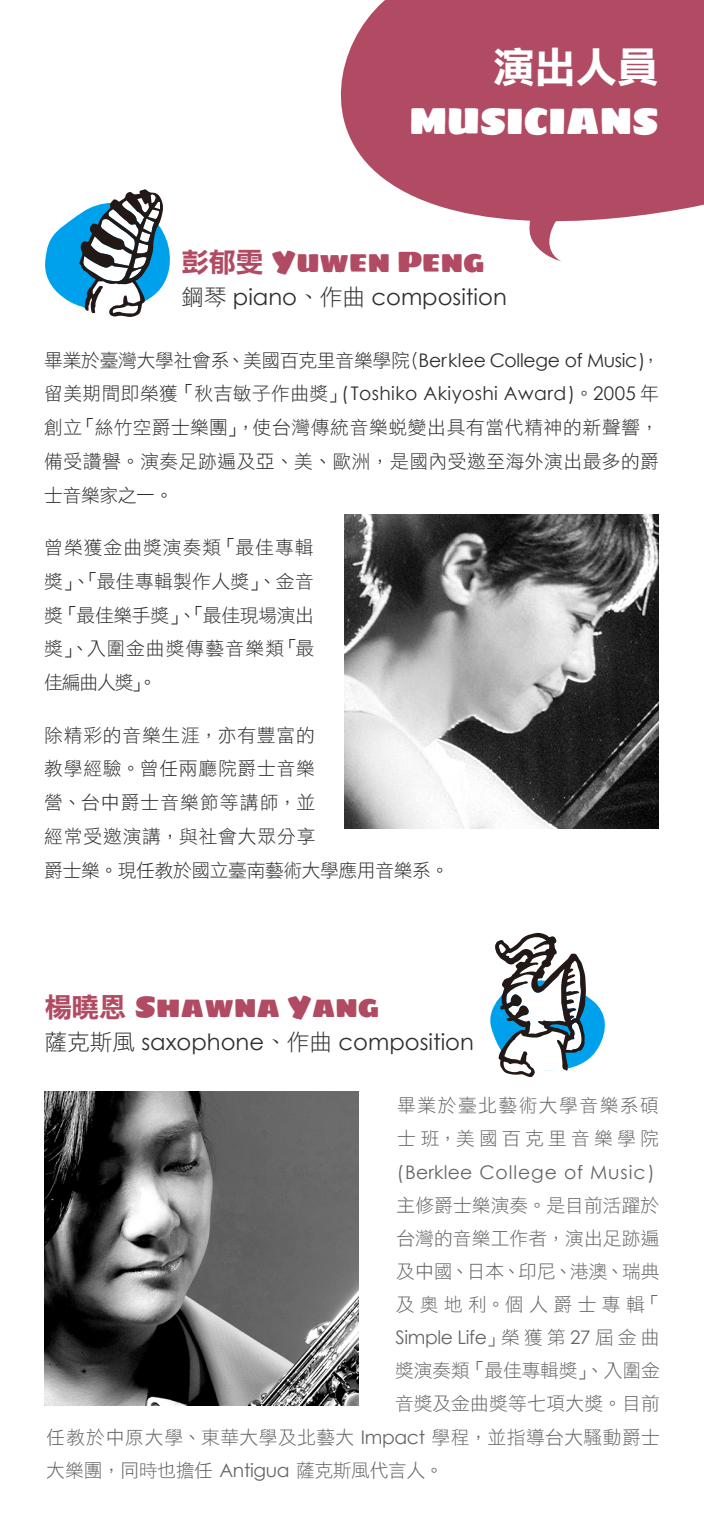
<style>
.page{position:relative;width:704px;height:1522px;background:#fff}
.page>*{position:absolute;margin:0;border:0;box-sizing:border-box;transform-origin:0 0}
.t1{font:41.88px "DF Li Hei Std W7";color:#fff}
.t2{font:37.5px "Sigmar One";letter-spacing:-.02em;color:#fff}
.t3{font:30px "Sigmar One";letter-spacing:-.02em;color:#b04b63}
.t4{font:22.5px "Century Gothic";color:#2f2f2f}
.t5{font:18.75px/33.8px "DF Li Hei Std W3";letter-spacing:.025em;color:#2f2f2f;text-align:justify}
.t6{font:18.75px "DF Li Hei Std W3";letter-spacing:-.015em;color:#2f2f2f}
.t7{font:18.75px "Century Gothic";letter-spacing:.02em;color:#2f2f2f}
.t8{font:18.75px/33.1px "DF Li Hei Std W3";letter-spacing:.08em;color:#2f2f2f}
.t9{font:18.75px "DF Li Hei Std W3";letter-spacing:-.02em;color:#2f2f2f}
.t10{font:18.75px "Century Gothic";letter-spacing:.05em;color:#2f2f2f}
.t11{font:18.75px "Century Gothic";letter-spacing:-.02em;color:#2f2f2f}
.t12{font:18.75px "DF Li Hei Std W3";letter-spacing:-.005em;color:#2f2f2f}
.s1{font-family:"DF Li Hei Std W7";font-size:27.5px}
.s2{font-family:"DF Li Hei Std W3"}
.s3{font-family:"Adobe Ming Std";font-weight:300}
.s4{font-family:"Century Gothic"}
</style>
<div class="page">
<svg style="left:45px;top:189px;width:125px;height:128px"></svg>
<svg style="left:340px;top:0;width:363px;height:221px;background:#b75b71"></svg>
<svg style="left:523px;top:205px;width:50px;height:56px"></svg>
<img style="left:44px;top:1091px;width:314px;height:314px">
<img style="left:344px;top:514px;width:314px;height:314px">
<svg style="left:490px;top:932px;width:115px;height:145px"></svg>
<h1 class="t1" style="left:492px;top:44px;width:168px">演出人員</h1>
<h2 class="t2" style="left:409px;top:90px;width:251px">MUSICIANS</h2>
<h3 class="t3" style="left:181px;top:237px;width:305px"><span class="s1">彭郁雯</span> Yuwen Peng</h3>
<p class="t4" style="left:181px;top:281px;width:327px"><span class="s2">鋼琴</span> piano<span class="s3">、</span><span class="s2">作曲</span> composition</p>
<p class="t6" style="left:44px;top:350px;width:617px">畢業於臺灣大學社會系、美國百克里音樂學院(<span class="s4">Berklee College of Music)</span>，</p>
<p class="t7" style="left:44px;top:380px;width:615px"><span class="s2">留美期間即榮獲「秋吉敏子作曲獎」</span>(Toshiko Akiyoshi Award)<span class="s2">。</span>2005 <span class="s2">年</span></p>
<p class="t5" style="left:44px;top:410px;width:615px">創立「絲竹空爵士樂團」，使台灣傳統音樂蛻變出具有當代精神的新聲響，備受讚譽。演奏足跡遍及亞、美、歐洲，是國內受邀至海外演出最多的爵士音樂家之一。</p>
<p class="t5" style="left:44px;top:530px;width:271px">曾榮獲金曲獎演奏類「最佳專輯獎」、「最佳專輯製作人獎」、金音獎「最佳樂手獎」、「最佳現場演出獎」、入圍金曲獎傳藝音樂類「最佳編曲人獎」。</p>
<p class="t5" style="left:44px;top:718px;width:406px;text-align:left">除精彩的音樂生涯，亦有豐富的<br>教學經驗。曾任兩廳院爵士音樂<br>營、台中爵士音樂節等講師，並<br>經常受邀演講，與社會大眾分享<br>爵士樂。現任教於國立臺南藝術大學應用音樂系。</p>
<h3 class="t3" style="left:44px;top:981px;width:336px"><span class="s1">楊曉恩</span> Shawna Yang</h3>
<p class="t4" style="left:44px;top:1026px;width:430px"><span class="s2">薩克斯風</span> saxophone<span class="s3">、</span><span class="s2">作曲</span> composition</p>
<p class="t8" style="left:397px;top:1089px;width:263px">畢業於臺北藝術大學音樂系碩士班，美國百克里音樂學院</p>
<p class="t10" style="left:396px;top:1159px;width:259px">(Berklee College of Music)</p>
<p class="t5" style="left:395px;top:1188px;width:266px;line-height:33.1px">主修爵士樂演奏。是目前活躍於台灣的音樂工作者，演出足跡遍及中國、日本、印尼、港澳、瑞典及奧地利。個人爵士專輯「</p>
<p class="t11" style="left:395px;top:1324px;width:265px">Simple Life<span class="s2">」榮獲第</span> 27 <span class="s2">屆金曲</span></p>
<p class="t12" style="left:395px;top:1360px;width:266px">獎演奏類「最佳專輯獎」、入圍金</p>
<p class="t5" style="left:395px;top:1386px;width:266px">音獎及金曲獎等七項大獎。目前</p>
<p class="t5" style="left:47px;top:1420px;width:614px">任教於中原大學、東華大學及北藝大 <span class="s4">Impact</span> 學程，並指導台大騷動爵士</p>
<p class="t9" style="left:47px;top:1460px;width:398px">大樂團，同時也擔任 <span class="s4">Antigua</span> 薩克斯風代言人。</p>
</div>
